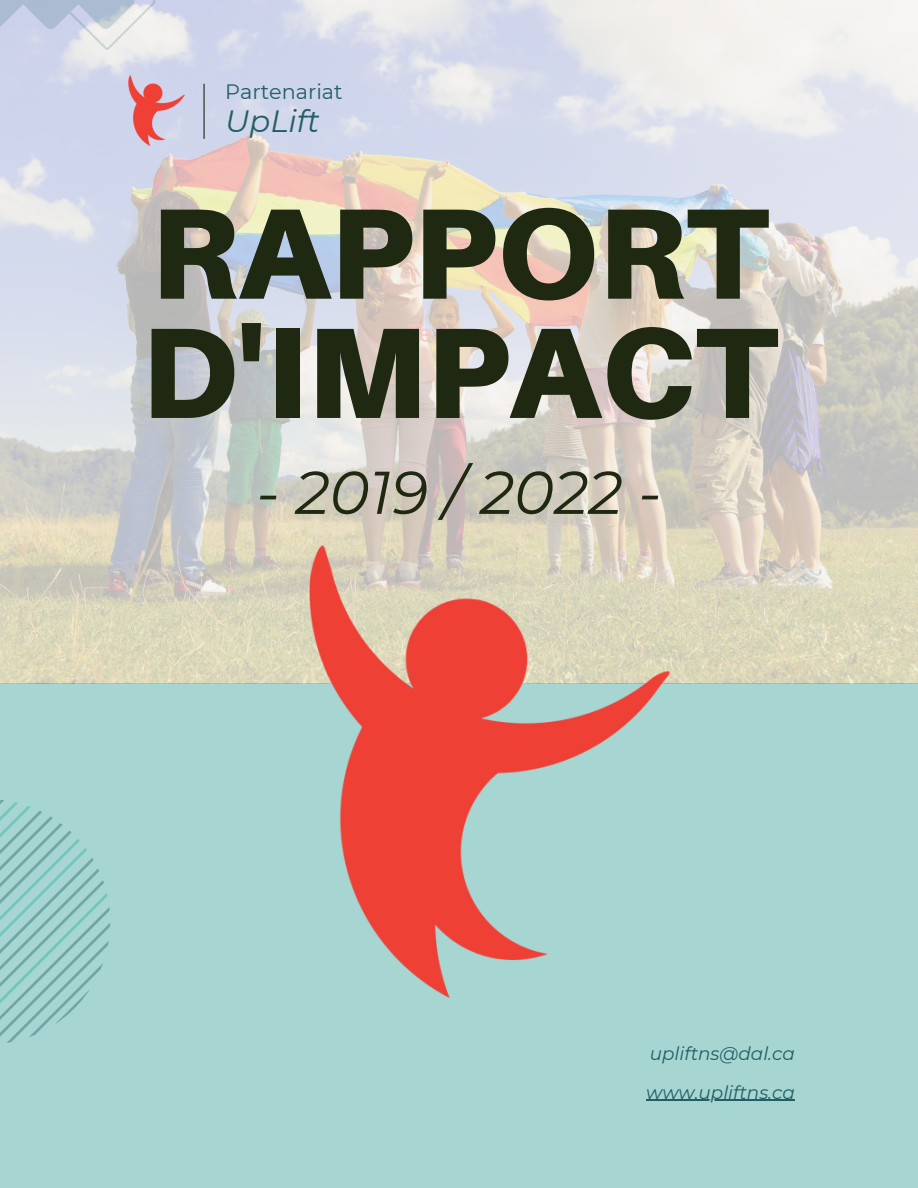
<style>
.page{position:relative;width:918px;height:1188px;background:#fff}
.page>*{position:absolute;margin:0;border:0;box-sizing:border-box;transform-origin:0 0}
.t1{font:900 129.15px/119.2px "Aileron";color:#1f2912}
.t2{font:italic 60.3px "Montserrat";color:#1f2912}
.t3{font:italic 30.75px "Montserrat";color:#225e64}
.t4{font:20.85px "Montserrat";color:#225e64}
.t5{font:italic 18.3px/38.2px "Montserrat";color:#225e64}
</style>
<div class="page">
<div style="left:0;top:683px;width:918px;height:505px;background:#a7d6d2"></div>
<img style="left:0;top:0;width:918px;height:683px">
<hr style="left:203px;top:84px;width:2px;height:55px;background:#1f2912">
<svg style="left:0;top:800px;width:110px;height:243px"></svg>
<svg style="left:0;top:0;width:156px;height:50px;background:#ced4e2"></svg>
<img style="left:199px;top:493px;width:567px;height:505px">
<img style="left:111px;top:67px;width:88px;height:88px">
<hr style="left:646px;top:1100px;width:149px;height:1px;background:#225e64">
<p class="t4" style="left:225px;top:79px;width:119px">Partenariat</p>
<h3 class="t3" style="left:225px;top:102px;width:96px">UpLift</h3>
<h1 class="t1" style="left:141px;top:191px;width:637px">RAPPORT<br>D'IMPACT</h1>
<h2 class="t2" style="left:257px;top:456px;width:406px">- 2019 / 2022 -</h2>
<p class="t5" style="left:646px;top:1035px;width:150px">upliftns@dal.ca www.upliftns.ca</p>
</div>
